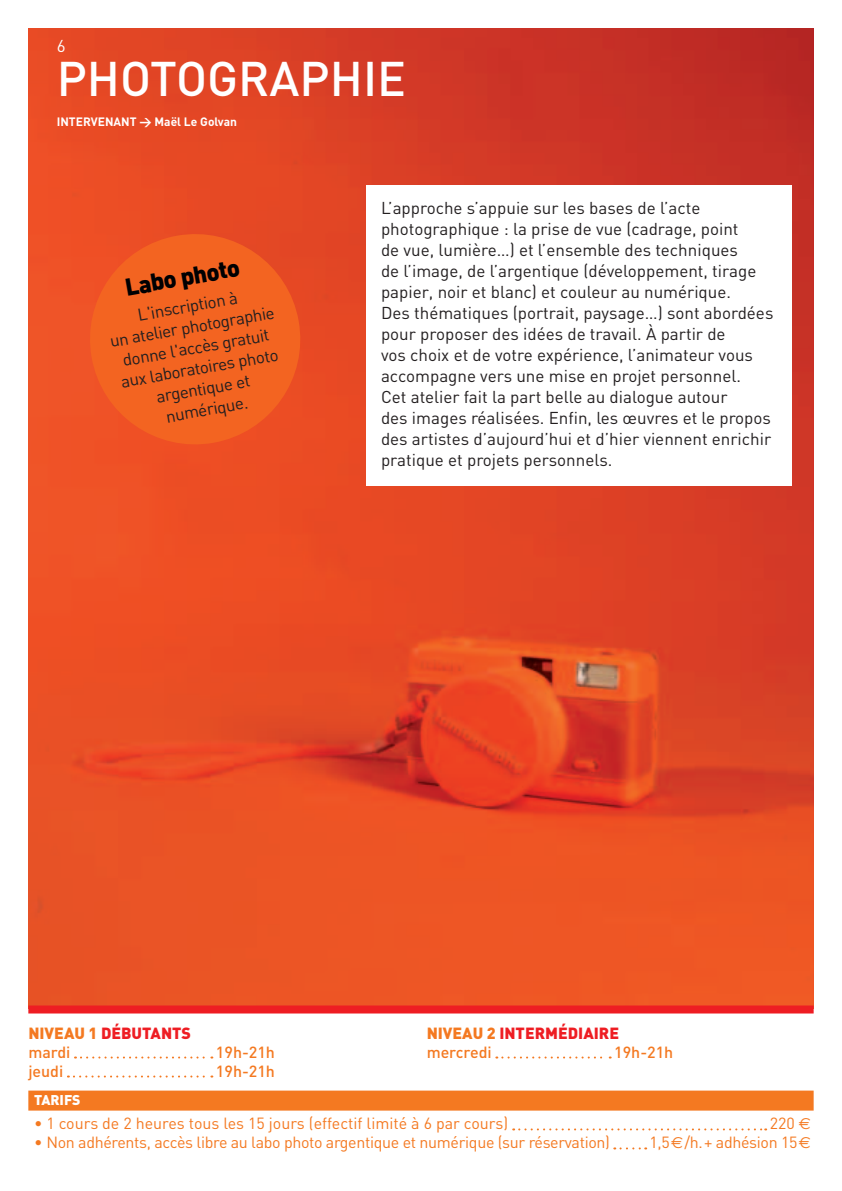
<style>
.page{position:relative;width:842px;height:1191px;background:#fff}
.page>*{position:absolute;margin:0;border:0;box-sizing:border-box;transform-origin:0 0}
.t1{font:500 48px "DIN";color:#fff}
.t2{font:900 24px "DIN";color:#000002}
.t3{font:17px/21px "DIN";color:#231f20}
.t4{font:17px "DIN";color:#fff}
.t5{font:16px "DIN";letter-spacing:-.02em;color:#f47921}
.t6{font:16px "DIN";color:#f47921}
.t7{font:900 16px/19px "DIN";color:#ee1d23}
.t8{font:500 16px "DIN";color:#f47921}
.t9{font:900 14px "DIN";color:#fff}
.t10{font:700 12px "DIN";color:#fff}
.s1{color:#f47921}
.s2{font-weight:500;color:#f47921}
.s3{font-family:"Euro Sans"}
</style>
<div class="page">
<img style="left:28px;top:28px;width:786px;height:977px">
<div style="left:367px;top:186px;width:425px;height:300px;background:#fff"></div>
<div style="left:28px;top:1005px;width:786px;height:8px;background:#ee1d23"></div>
<svg style="left:75px;top:1056px;width:137px;height:2px"></svg>
<svg style="left:68px;top:1075px;width:144px;height:2px"></svg>
<svg style="left:496px;top:1056px;width:115px;height:2px"></svg>
<div style="left:28px;top:1090px;width:786px;height:20px;background:#f47921"></div>
<svg style="left:512px;top:1128px;width:256px;height:22px"></svg>
<svg style="left:82px;top:226px;width:227px;height:227px;background:#f05c22"></svg>
<p class="t4" style="left:57px;top:35px;width:10px">6</p>
<h1 class="t1" style="left:57px;top:48px;width:351px">Photographie</h1>
<p class="t10" style="left:57px;top:114px;width:182px">INTERVENANT &gt; MAËL LE GOLVAN</p>
<h2 class="t2" style="left:123px;top:271px;width:117px;rotate:-10deg">LABO PHOTO</h2>
<p class="t3" style="left:105px;top:310px;width:168px;text-align:center;rotate:-10deg">L'inscription à<br>un atelier photographie donne l'accès gratuit aux laboratoires photo argentique et numérique.</p>
<p class="t3" style="left:381px;top:197px;width:394px">L’approche s’appuie sur les bases de l’acte photographique : la prise de vue (cadrage, point<br>de vue, lumière…) et l’ensemble des techniques<br>de l’image, de l’argentique (développement, tirage papier, noir et blanc) et couleur au numérique.<br>Des thématiques (portrait, paysage…) sont abordées pour proposer des idées de travail. À partir de<br>vos choix et de votre expérience, l’animateur vous accompagne vers une mise en projet personnel.<br>Cet atelier fait la part belle au dialogue autour<br>des images réalisées. Enfin, les œuvres et le propos des artistes d’aujourd’hui et d’hier viennent enrichir pratique et projets personnels.</p>
<p class="t7" style="left:28px;top:1022px;width:164px"><span class="s1">NIVEAU 1</span> DÉBUTANTS <span class="s2">mardi</span></p>
<p class="t8" style="left:216px;top:1041px;width:61px">19h-21h</p>
<p class="t8" style="left:28px;top:1060px;width:37px">jeudi</p>
<p class="t8" style="left:216px;top:1060px;width:61px">19h-21h</p>
<p class="t7" style="left:427px;top:1022px;width:194px"><span class="s1">NIVEAU 2</span> INTERMÉDIAIRE <span class="s2">mercredi</span></p>
<p class="t8" style="left:614px;top:1041px;width:61px">19h-21h</p>
<p class="t9" style="left:34px;top:1090px;width:48px">TARIFS</p>
<p class="t6" style="left:34px;top:1113px;width:476px">• 1 cours de 2 heures tous les 15 jours (effectif limité à 6 par cours)</p>
<p class="t5" style="left:770px;top:1113px;width:43px">220 <span class="s3">€</span></p>
<p class="t5" style="left:34px;top:1132px;width:577px">• Non adhérents, accès libre au labo photo argentique et numérique (sur réservation)</p>
<p class="t5" style="left:649px;top:1132px;width:163px">1,5<span class="s3">e</span>/h.+ adhésion 15<span class="s3">e</span></p>
</div>
